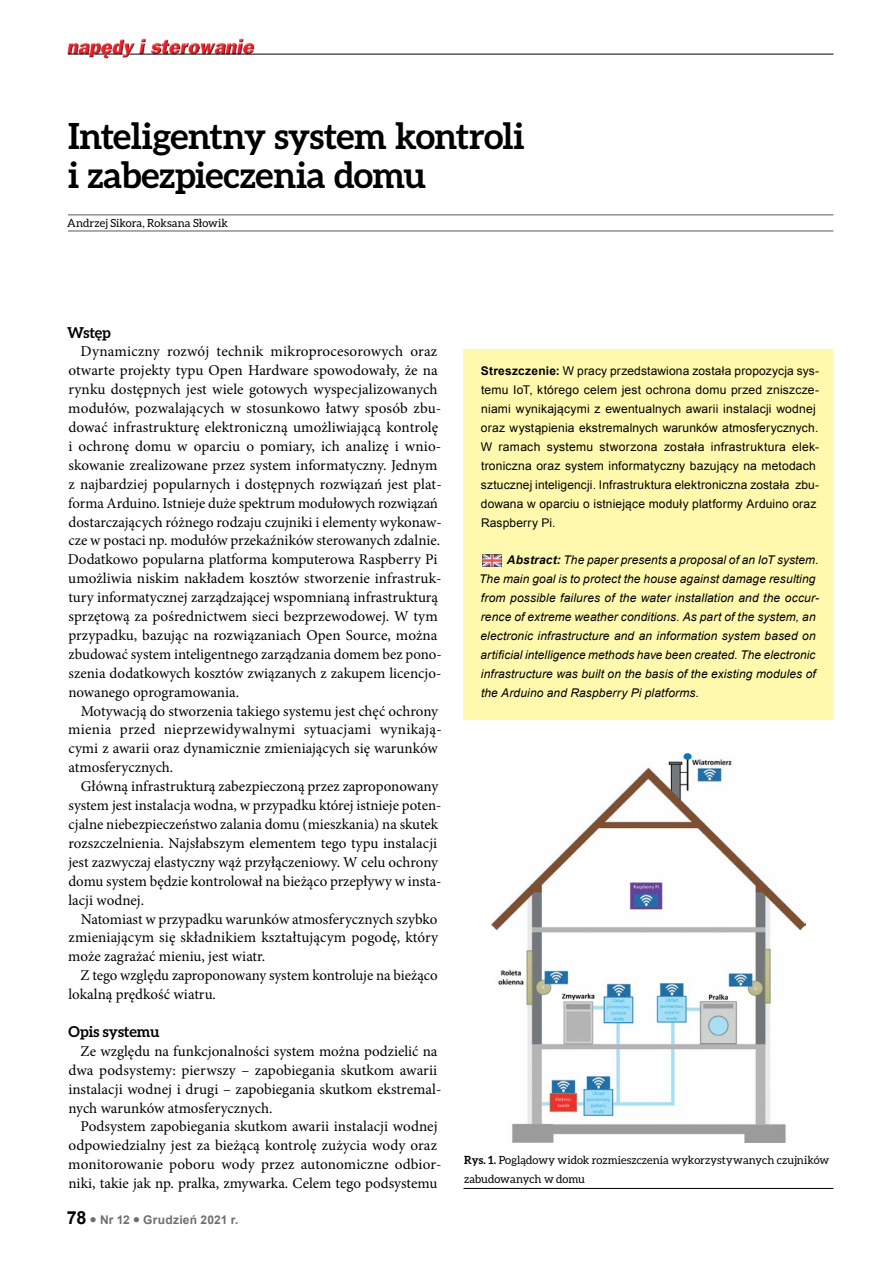
<style>
.page{position:relative;width:893px;height:1263px;background:#fff}
.page>*{position:absolute;margin:0;border:0;box-sizing:border-box;transform-origin:0 0}
.t1{font:700 36px/39px "Aleo";letter-spacing:-.01em;color:#000}
.t2{font:15px/18.9px "Minion Pro";letter-spacing:.005em;color:#000}
.t3{font:700 15px "Aleo";letter-spacing:-.005em;color:#000}
.t4{font:12px/18.9px "Arial";letter-spacing:.015em;color:#000}
.t5{font:italic 12px/18.9px "Arial";letter-spacing:.01em;color:#000}
.t6{font:700 12px "Arial";letter-spacing:.02em;color:#6d6e71}
.t7{font:11.25px/18.9px "Aleo";letter-spacing:.005em;color:#000}
.s1{font-size:18px;color:#000}
.s2{font-weight:700}
</style>
<div class="page">
<img style="left:67px;top:38px;width:190px;height:21px">
<hr style="left:129px;top:54px;width:704px;height:1px;background:#000">
<svg style="left:68px;top:54px;width:55px;height:1px"></svg>
<hr style="left:68px;top:215px;width:765px;height:1px;background:#58595b">
<hr style="left:68px;top:231px;width:765px;height:1px;background:#58595b">
<div style="left:463px;top:349px;width:370px;height:370px;background:#fff9ae"></div>
<hr style="left:463px;top:1188px;width:370px;height:1px;background:#000">
<img style="left:492px;top:753px;width:313px;height:390px">
<img style="left:482px;top:554px;width:19px;height:12px">
<h1 class="t1" style="left:68px;top:115px;width:458px">Inteligentny system kontroli i zabezpieczenia domu</h1>
<p class="t7" style="left:67px;top:213px;width:162px">Andrzej Sikora, Roksana Słowik</p>
<p class="t3" style="left:67px;top:323px;width:45px">Wstęp</p>
<p class="t2" style="left:68px;top:342px;width:375px;text-indent:13px">Dynamiczny rozwój technik mikroprocesorowych oraz otwarte projekty typu Open Hardware spowodowały, że na rynku dostępnych jest wiele gotowych wyspecjalizowanych modułów, pozwalających w stosunkowo łatwy sposób zbu&shy;dować infrastrukturę elektroniczną umożliwiającą kontrolę i ochronę domu w oparciu o pomiary, ich analizę i wnio&shy;skowanie zrealizowane przez system informatyczny. Jednym z najbardziej popularnych i dostępnych rozwiązań jest plat&shy;forma Arduino. Istnieje duże spektrum modułowych rozwiązań dostarczających różnego rodzaju czujniki i elementy wykonaw&shy;cze w postaci np. modułów przekaźników sterowanych zdalnie.<br>Dodatkowo popularna platforma komputerowa Raspberry Pi umożliwia niskim nakładem kosztów stworzenie infrastruk&shy;tury informatycznej zarządzającej wspomnianą infrastrukturą sprzętową za pośrednictwem sieci bezprzewodowej. W tym przypadku, bazując na rozwiązaniach Open Source, można zbudować system inteligentnego zarządzania domem bez pono&shy;szenia dodatkowych kosztów związanych z zakupem licencjo&shy;nowanego oprogramowania.</p>
<p class="t2" style="left:68px;top:701px;width:375px;text-indent:12px">Motywacją do stworzenia takiego systemu jest chęć ochrony mienia przed nieprzewidywalnymi sytuacjami wynikają&shy;cymi z awarii oraz dynamicznie zmieniających się warunków atmosferycznych.</p>
<p class="t2" style="left:68px;top:777px;width:375px;text-indent:13px">Główną infrastrukturą zabezpieczoną przez zaproponowany system jest instalacja wodna, w przypadku której istnieje poten&shy;cjalne niebezpieczeństwo zalania domu (mieszkania) na skutek rozszczelnienia. Najsłabszym elementem tego typu instalacji jest zazwyczaj elastyczny wąż przyłączeniowy. W celu ochrony domu system będzie kontrolował na bieżąco przepływy w insta&shy;lacji wodnej.</p>
<p class="t2" style="left:68px;top:909px;width:371px;text-align:justify;text-indent:12px">Natomiast w przypadku warunków atmosferycznych szybko zmieniającym się składnikiem kształtującym pogodę, który może zagrażać mieniu, jest wiatr.</p>
<p class="t2" style="left:68px;top:966px;width:371px;text-indent:12px">Z tego względu zaproponowany system kontroluje na bieżąco lokalną prędkość wiatru.</p>
<p class="t3" style="left:69px;top:1023px;width:92px">Opis systemu</p>
<p class="t2" style="left:68px;top:1042px;width:375px;text-indent:12px">Ze względu na funkcjonalności system można podzielić na dwa podsystemy: pierwszy – zapobiegania skutkom awarii instalacji wodnej i drugi – zapobiegania skutkom ekstremal&shy;nych warunków atmosferycznych.</p>
<p class="t2" style="left:68px;top:1117px;width:375px;text-align:center">Podsystem zapobiegania skutkom awarii instalacji wodnej odpowiedzialny jest za bieżącą kontrolę zużycia wody oraz monitorowanie poboru wody przez autonomiczne odbior&shy;niki, takie jak np. pralka, zmywarka. Celem tego podsystemu</p>
<p class="t6" style="left:67px;top:1212px;width:173px"><span class="s1">78</span> ● Nr 12 ● Grudzień 2021 r.</p>
<p class="t4" style="left:481px;top:362px;width:340px"><span class="s2">Streszczenie:</span> W pracy przedstawiona została propozycja sys&shy;temu IoT, którego celem jest ochrona domu przed zniszcze&shy;niami wynikającymi z ewentualnych awarii instalacji wodnej oraz wystąpienia ekstremalnych warunków atmosferycznych.<br>W ramach systemu stworzona została infrastruktura elek&shy;troniczna oraz system informatyczny bazujący na metodach sztucznej inteligencji. Infrastruktura elektroniczna została zbu&shy;dowana w oparciu o istniejące moduły platformy Arduino oraz Raspberry Pi.</p>
<p class="t5" style="left:479px;top:551px;width:341px;text-indent:28px"><span class="s2">Abstract:</span> The paper presents a proposal of an IoT system.<br>The main goal is to protect the house against damage resulting from possible failures of the water installation and the occur&shy;rence of extreme weather conditions. As part of the system, an electronic infrastructure and an information system based on artificial intelligence methods have been created. The electronic infrastructure was built on the basis of the existing modules of the Arduino and Raspberry Pi platforms.</p>
<p class="t7" style="left:464px;top:1151px;width:367px"><span class="s2">Rys. 1.</span> Poglądowy widok rozmieszczenia wykorzystywanych czujników zabudowanych w domu</p>
</div>
